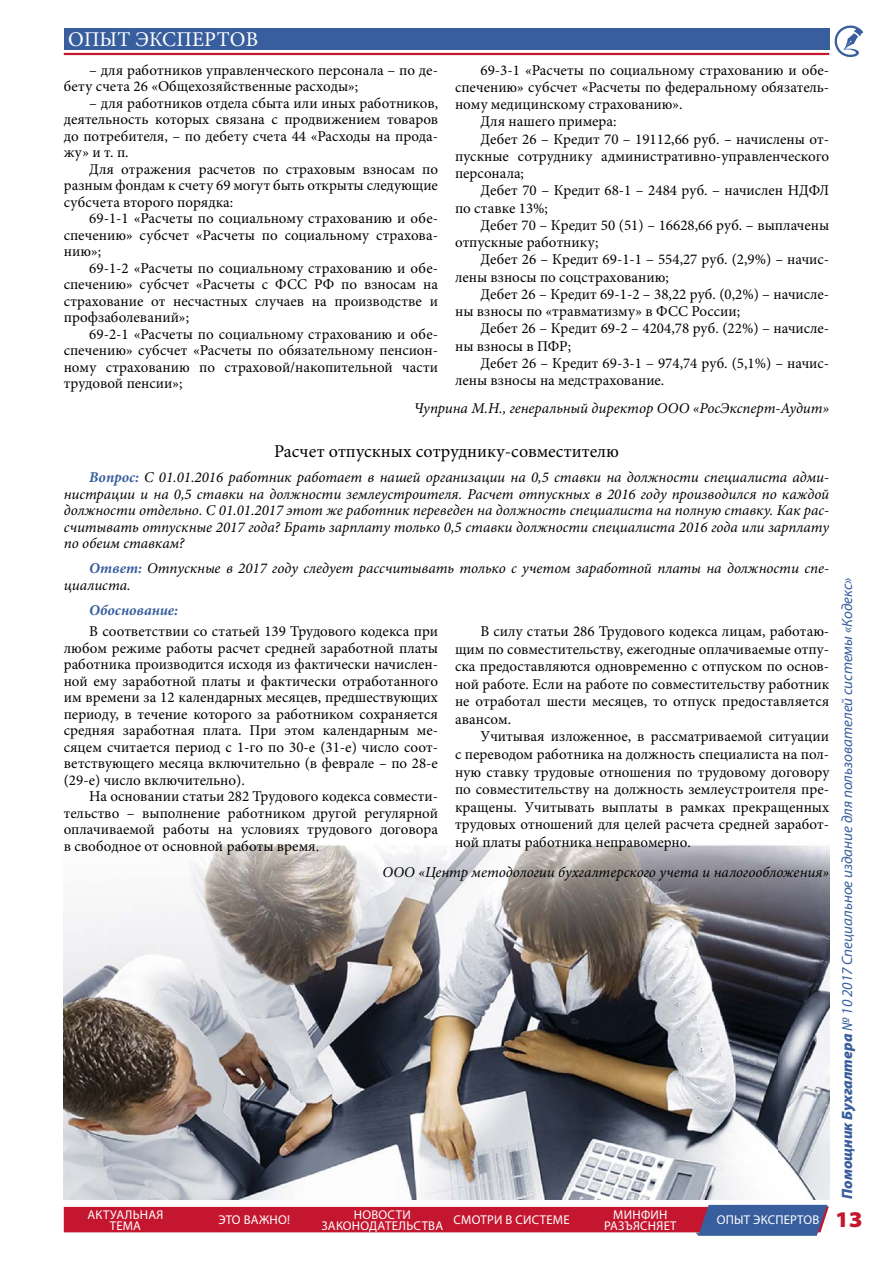
<style>
.page{position:relative;width:893px;height:1263px;background:#fff}
.page>*{position:absolute;margin:0;border:0;box-sizing:border-box;transform-origin:0 0}
.t1{font:900 semi-expanded 22.5px "Myriad Pro";color:#c5162f}
.t2{font:21px "Minion Pro";letter-spacing:.01em;color:#fff}
.t3{font:18px "Minion Pro";color:#000}
.t4{font:15px/16.5px "Minion Pro";color:#000;text-align:justify}
.t5{font:italic 15px/16.5px "Minion Pro";color:#000;text-align:justify}
.t6{font:italic 15px "Myriad Pro";color:#385e9e}
.t7{font:italic 700 15px "Minion Pro";color:#385e9e}
.t8{font:12.75px/10.5px "Myriad Pro";letter-spacing:.02em;color:#fff;text-align:center}
.s1{font-weight:700;color:#385e9e}
.s2{font-weight:900}
</style>
<div class="page">
<svg style="left:834px;top:25px;width:29px;height:32px"></svg>
<div style="left:64px;top:29px;width:765px;height:21px;background:#385e9e"></div>
<hr style="left:64px;top:53px;width:765px;height:2px;background:#c5162f">
<svg style="left:64px;top:1205px;width:765px;height:31px;background:#b8445f"></svg>
<img style="left:64px;top:845px;width:765px;height:354px">
<h2 class="t2" style="left:68px;top:27px;width:191px">ОПЫТ ЭКСПЕРТОВ</h2>
<p class="t4" style="left:64px;top:61px;width:376px;text-indent:26px">– для работников управленческого персонала – по де&shy;бету счета 26 «Общехозяйственные расходы»;</p>
<p class="t4" style="left:64px;top:94px;width:376px;text-indent:26px">– для работников отдела сбыта или иных работников, деятельность которых связана с продвижением товаров до потребителя, – по дебету счета 44 «Расходы на прода&shy;жу» и т. п.</p>
<p class="t4" style="left:64px;top:160px;width:376px;text-indent:26px">Для отражения расчетов по страховым взносам по разным фондам к счету 69 могут быть открыты следующие субсчета второго порядка:</p>
<p class="t4" style="left:64px;top:210px;width:376px;text-indent:26px">69-1-1 «Расчеты по социальному страхованию и обе&shy;спечению» субсчет «Расчеты по социальному страхова&shy;нию»;</p>
<p class="t4" style="left:64px;top:259px;width:376px;text-indent:26px">69-1-2 «Расчеты по социальному страхованию и обе&shy;спечению» субсчет «Расчеты с ФСС РФ по взносам на страхование от несчастных случаев на производстве и профзаболеваний»;</p>
<p class="t4" style="left:64px;top:325px;width:376px;text-indent:26px">69-2-1 «Расчеты по социальному страхованию и обе&shy;спечению» субсчет «Расчеты по обязательному пенсион&shy;ному страхованию по страховой/накопительной части трудовой пенсии»;</p>
<p class="t4" style="left:480px;top:61px;width:350px">69-3-1 «Расчеты по социальному страхованию и обе-</p>
<p class="t4" style="left:455px;top:79px;width:376px">спечению» субсчет «Расчеты по федеральному обязатель-</p>
<p class="t4" style="left:455px;top:96px;width:229px">ному медицинскому страхованию».</p>
<p class="t4" style="left:480px;top:113px;width:137px">Для нашего примера:</p>
<p class="t4" style="left:480px;top:130px;width:350px">Дебет 26 – Кредит 70 – 19112,66 руб. – начислены от-</p>
<p class="t4" style="left:455px;top:148px;width:376px">пускные сотруднику административно-управленческого</p>
<p class="t4" style="left:455px;top:165px;width:70px">персонала;</p>
<p class="t4" style="left:480px;top:182px;width:350px">Дебет 70 – Кредит 68-1 – 2484 руб. – начислен НДФЛ</p>
<p class="t4" style="left:455px;top:199px;width:94px">по ставке 13%;</p>
<p class="t4" style="left:480px;top:217px;width:350px">Дебет 70 – Кредит 50 (51) – 16628,66 руб. – выплачены</p>
<p class="t4" style="left:455px;top:234px;width:145px">отпускные работнику;</p>
<p class="t4" style="left:480px;top:251px;width:350px">Дебет 26 – Кредит 69-1-1 – 554,27 руб. (2,9%) – начис-</p>
<p class="t4" style="left:455px;top:268px;width:215px">лены взносы по соцстрахованию;</p>
<p class="t4" style="left:480px;top:286px;width:350px">Дебет 26 – Кредит 69-1-2 – 38,22 руб. (0,2%) – начисле-</p>
<p class="t4" style="left:455px;top:303px;width:287px">ны взносы по «травматизму» в ФСС России;</p>
<p class="t4" style="left:480px;top:320px;width:350px">Дебет 26 – Кредит 69-2 – 4204,78 руб. (22%) – начисле-</p>
<p class="t4" style="left:455px;top:337px;width:118px">ны взносы в ПФР;</p>
<p class="t4" style="left:480px;top:355px;width:350px">Дебет 26 – Кредит 69-3-1 – 974,74 руб. (5,1%) – начис-</p>
<p class="t4" style="left:455px;top:372px;width:211px">лены взносы на медстрахование.</p>
<p class="t5" style="left:414px;top:399px;width:417px">Чуприна М.Н., генеральный директор ООО «РосЭксперт-Аудит»</p>
<p class="t3" style="left:274px;top:441px;width:346px">Расчет отпускных сотруднику-совместителю</p>
<p class="t5" style="left:64px;top:469px;width:767px;text-indent:26px"><span class="s1">Вопрос:</span> С 01.01.2016 работник работает в нашей организации на 0,5 ставки на должности специалиста адми&shy;нистрации и на 0,5 ставки на должности землеустроителя. Расчет отпускных в 2016 году производился по каждой должности отдельно. C 01.01.2017 этот же работник переведен на должность специалиста на полную ставку. Как рас&shy;считывать отпускные 2017 года? Брать зарплату только 0,5 ставки должности специалиста 2016 года или зарплату по обеим ставкам?</p>
<p class="t5" style="left:64px;top:560px;width:767px;text-indent:26px"><span class="s1">Ответ:</span> Отпускные в 2017 году следует рассчитывать только с учетом заработной платы на должности спе&shy;циалиста.</p>
<p class="t7" style="left:89px;top:601px;width:90px">Обоснование:</p>
<p class="t4" style="left:64px;top:623px;width:376px;text-indent:26px">В соответствии со статьей 139 Трудового кодекса при любом режиме работы расчет средней заработной платы работника производится исходя из фактически начислен&shy;ной ему заработной платы и фактически отработанного им времени за 12 календарных месяцев, предшествующих периоду, в течение которого за работником сохраняется средняя заработная плата. При этом календарным ме&shy;сяцем считается период с 1-го по 30-е (31-е) число соот&shy;ветствующего месяца включительно (в феврале – по 28-е (29-е) число включительно).</p>
<p class="t4" style="left:64px;top:788px;width:376px;text-indent:26px">На основании статьи 282 Трудового кодекса совмести&shy;тельство – выполнение работником другой регулярной оплачиваемой работы на условиях трудового договора в свободное от основной работы время.</p>
<p class="t6" style="left:838px;top:1199px;width:623px;rotate:-90deg"><span class="s2">Помощник Бухгалтера</span> № 10 2017 Специальное издание для пользователей системы «Кодекс»</p>
<h1 class="t1" style="left:835px;top:1206px;width:29px">13</h1>
<p class="t4" style="left:455px;top:622px;width:376px;line-height:17.5px;text-indent:26px">В силу статьи 286 Трудового кодекса лицам, работаю&shy;щим по совместительству, ежегодные оплачиваемые отпу&shy;ска предоставляются одновременно с отпуском по основ&shy;ной работе. Если на работе по совместительству работник не отработал шести месяцев, то отпуск предоставляется авансом.</p>
<p class="t4" style="left:455px;top:727px;width:376px;line-height:17.5px;text-indent:26px">Учитывая изложенное, в рассматриваемой ситуации с переводом работника на должность специалиста на пол&shy;ную ставку трудовые отношения по трудовому договору по совместительству на должность землеустроителя пре&shy;кращены. Учитывать выплаты в рамках прекращенных трудовых отношений для целей расчета средней заработ&shy;ной платы работника неправомерно.</p>
<p class="t5" style="left:382px;top:864px;width:448px">ООО «Центр методологии бухгалтерского учета и налогообложения»</p>
<p class="t8" style="left:87px;top:1210px;width:77px">АКТУАЛЬНАЯ<br>ТЕМА</p>
<p class="t8" style="left:218px;top:1215px;width:73px">ЭТО ВАЖНО!</p>
<p class="t8" style="left:321px;top:1210px;width:250px;text-align:left;text-indent:33px">НОВОСТИ<br>ЗАКОНОДАТЕЛЬСТВА СМОТРИ В СИСТЕМЕ</p>
<p class="t8" style="left:604px;top:1210px;width:74px">МИНФИН<br>РАЗЪЯСНЯЕТ</p>
<p class="t8" style="left:717px;top:1215px;width:104px">ОПЫТ ЭКСПЕРТОВ</p>
</div>
